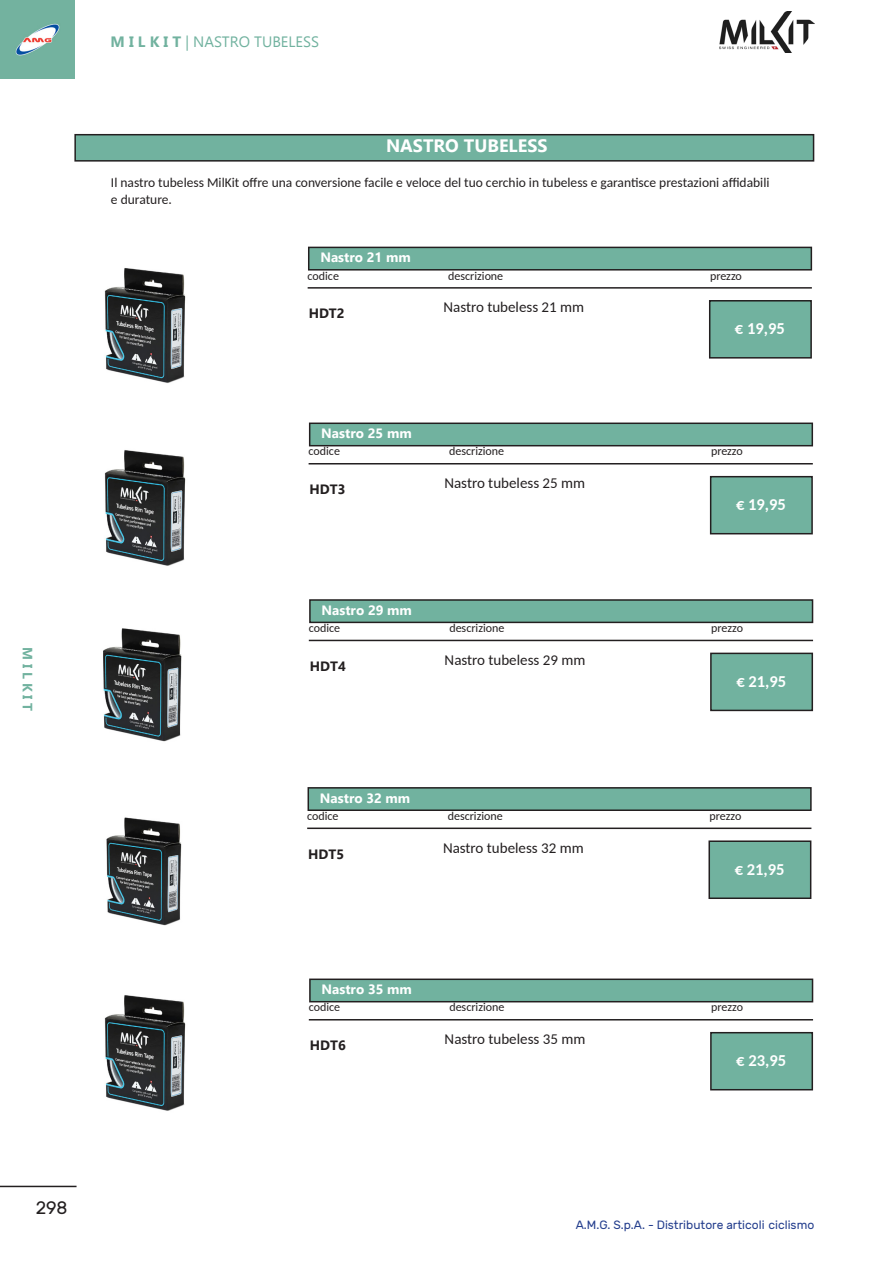
<style>
.page{position:relative;width:893px;height:1263px;background:#fff}
.page>*{position:absolute;margin:0;border:0;box-sizing:border-box;transform-origin:0 0}
.t1{font:700 18px "Gadugi";color:#fff}
.t2{font:18px "Rubik";color:#231f20}
.t3{font:700 16.5px "Carlito";color:#fff}
.t4{font:15px "Carlito";color:#231f20}
.t5{font:15px "Gadugi";color:#71b29f}
.t6{font:13.5px/16.2px "Carlito";color:#231f20}
.t7{font:700 13.5px "Gadugi";color:#fff}
.t8{font:700 13.5px "Gadugi";color:#231f20}
.t9{font:700 13.5px "Gadugi";color:#71b29f}
.t10{font:12px "Carlito";color:#231f20}
.t11{font:12px "Rubik";color:#253f8e}
.s1{font-weight:700}
</style>
<div class="page">
<img style="left:0;top:0;width:74px;height:79px">
<img style="left:719px;top:11px;width:95px;height:42px">
<hr style="left:0;top:1186px;width:77px;height:1px;background:#231f20">
<div style="left:75px;top:135px;width:739px;height:26px;background:#71b29f"></div>
<div style="left:74px;top:134px;width:740px;height:28px;border:2px solid #231f20"></div>
<div style="left:309px;top:247px;width:502px;height:23px;background:#71b29f"></div>
<div style="left:308px;top:247px;width:504px;height:24px;border:2px solid #231f20"></div>
<div style="left:710px;top:301px;width:101px;height:57px;background:#71b29f"></div>
<div style="left:709px;top:300px;width:103px;height:59px;border:2px solid #231f20"></div>
<hr style="left:308px;top:287px;width:504px;height:2px;background:#231f20">
<div style="left:310px;top:600px;width:502px;height:22px;background:#71b29f"></div>
<div style="left:309px;top:599px;width:504px;height:24px;border:2px solid #231f20"></div>
<div style="left:711px;top:653px;width:101px;height:57px;background:#71b29f"></div>
<div style="left:710px;top:653px;width:103px;height:58px;border:2px solid #231f20"></div>
<hr style="left:309px;top:640px;width:504px;height:1px;background:#231f20">
<img style="left:103px;top:628px;width:79px;height:114px">
<div style="left:308px;top:788px;width:503px;height:22px;background:#71b29f"></div>
<div style="left:308px;top:787px;width:504px;height:24px;border:2px solid #231f20"></div>
<div style="left:709px;top:841px;width:102px;height:57px;background:#71b29f"></div>
<div style="left:708px;top:840px;width:103px;height:59px;border:2px solid #231f20"></div>
<hr style="left:307px;top:827px;width:504px;height:2px;background:#231f20">
<img style="left:106px;top:817px;width:76px;height:109px">
<div style="left:310px;top:979px;width:502px;height:23px;background:#71b29f"></div>
<div style="left:309px;top:978px;width:504px;height:24px;border:2px solid #231f20"></div>
<div style="left:711px;top:1033px;width:101px;height:57px;background:#71b29f"></div>
<div style="left:710px;top:1032px;width:103px;height:58px;border:2px solid #231f20"></div>
<hr style="left:309px;top:1019px;width:504px;height:1px;background:#231f20">
<div style="left:310px;top:423px;width:502px;height:23px;background:#71b29f"></div>
<div style="left:309px;top:422px;width:504px;height:24px;border:2px solid #231f20"></div>
<div style="left:711px;top:477px;width:101px;height:57px;background:#71b29f"></div>
<div style="left:710px;top:476px;width:103px;height:58px;border:2px solid #231f20"></div>
<hr style="left:309px;top:463px;width:504px;height:1px;background:#231f20">
<img style="left:104px;top:450px;width:82px;height:116px">
<img style="left:104px;top:268px;width:82px;height:115px">
<img style="left:104px;top:995px;width:82px;height:116px">
<p class="t9" style="left:36px;top:647px;width:65px;rotate:90deg">M I L K I T</p>
<p class="t5" style="left:111px;top:33px;width:210px"><span class="s1">M I L K I T</span> | NASTRO TUBELESS</p>
<p class="t1" style="left:386px;top:135px;width:163px">NASTRO TUBELESS</p>
<p class="t6" style="left:111px;top:174px;width:660px">Il nastro tubeless MilKit offre una conversione facile e veloce del tuo cerchio in tubeless e garantisce prestazioni affidabili e durature.</p>
<p class="t7" style="left:320px;top:249px;width:92px">Nastro 21 mm</p>
<p class="t10" style="left:308px;top:267px;width:33px">codice</p>
<p class="t10" style="left:448px;top:267px;width:57px">descrizione</p>
<p class="t10" style="left:710px;top:267px;width:33px">prezzo</p>
<p class="t8" style="left:309px;top:305px;width:37px">HDT2</p>
<p class="t4" style="left:443px;top:297px;width:142px">Nastro tubeless 21 mm</p>
<p class="t7" style="left:321px;top:425px;width:92px">Nastro 25 mm</p>
<p class="t3" style="left:735px;top:317px;width:51px">€ 19,95</p>
<p class="t10" style="left:309px;top:443px;width:33px">codice</p>
<p class="t10" style="left:449px;top:443px;width:57px">descrizione</p>
<p class="t10" style="left:711px;top:443px;width:33px">prezzo</p>
<p class="t8" style="left:310px;top:481px;width:37px">HDT3</p>
<p class="t4" style="left:444px;top:473px;width:142px">Nastro tubeless 25 mm</p>
<p class="t7" style="left:321px;top:602px;width:92px">Nastro 29 mm</p>
<p class="t3" style="left:736px;top:493px;width:51px">€ 19,95</p>
<p class="t10" style="left:309px;top:620px;width:33px">codice</p>
<p class="t10" style="left:449px;top:620px;width:57px">descrizione</p>
<p class="t10" style="left:711px;top:620px;width:33px">prezzo</p>
<p class="t8" style="left:310px;top:658px;width:37px">HDT4</p>
<p class="t4" style="left:445px;top:650px;width:142px">Nastro tubeless 29 mm</p>
<p class="t7" style="left:320px;top:790px;width:92px">Nastro 32 mm</p>
<p class="t3" style="left:736px;top:670px;width:51px">€ 21,95</p>
<p class="t10" style="left:307px;top:808px;width:33px">codice</p>
<p class="t10" style="left:448px;top:808px;width:57px">descrizione</p>
<p class="t10" style="left:710px;top:808px;width:33px">prezzo</p>
<p class="t8" style="left:308px;top:846px;width:37px">HDT5</p>
<p class="t4" style="left:443px;top:837px;width:142px">Nastro tubeless 32 mm</p>
<p class="t7" style="left:321px;top:981px;width:92px">Nastro 35 mm</p>
<p class="t3" style="left:735px;top:858px;width:51px">€ 21,95</p>
<p class="t10" style="left:309px;top:999px;width:33px">codice</p>
<p class="t10" style="left:449px;top:999px;width:57px">descrizione</p>
<p class="t10" style="left:711px;top:999px;width:33px">prezzo</p>
<p class="t8" style="left:310px;top:1037px;width:37px">HDT6</p>
<p class="t4" style="left:445px;top:1029px;width:142px">Nastro tubeless 35 mm</p>
<p class="t3" style="left:736px;top:1049px;width:51px">€ 23,95</p>
<p class="t2" style="left:36px;top:1198px;width:33px">298</p>
<p class="t11" style="left:576px;top:1218px;width:240px">A.M.G. S.p.A. - Distributore articoli ciclismo</p>
</div>
